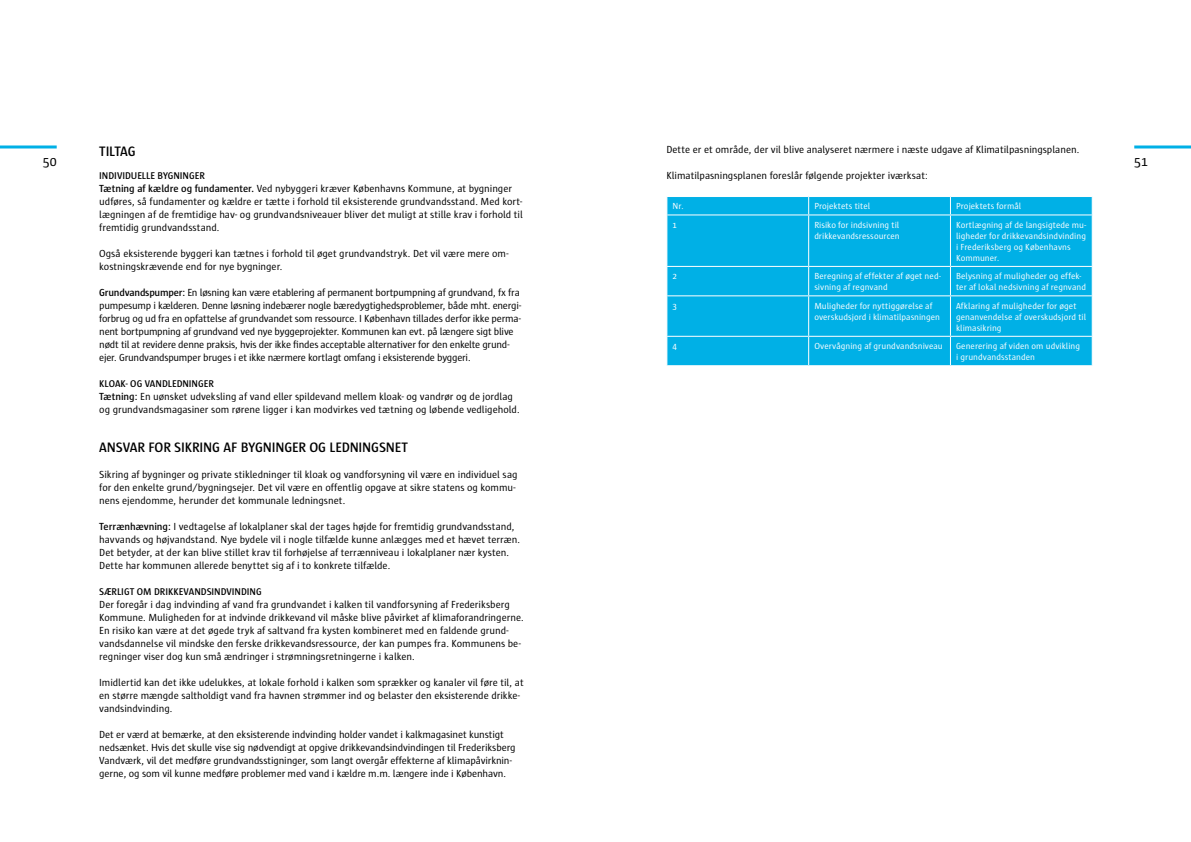
<style>
.page{position:relative;width:1191px;height:842px;background:#fff}
.page>*{position:absolute;margin:0;border:0;box-sizing:border-box;transform-origin:0 0}
.t1{font:600 14px "Sun";letter-spacing:-.015em;color:#000}
.t2{font:14px "Sun";color:#000}
.t3{font:10.5px/13px "Sun";letter-spacing:-.01em;color:#000}
.t4{font:600 10px "Sun";letter-spacing:-.005em;color:#000}
.t5{font:9px/11px "Sun";letter-spacing:.005em;color:#fff}
.s1{font-weight:600}
</style>
<div class="page">
<hr style="left:0;top:145px;width:57px;height:3px;background:#00b0e6">
<hr style="left:1134px;top:145px;width:57px;height:3px;background:#00b0e6">
<div style="left:667px;top:197px;width:424px;height:168px;background:#00b0e6"></div>
<svg style="left:666px;top:197px;width:1px;height:17px"></svg>
<svg style="left:808px;top:197px;width:1px;height:17px"></svg>
<svg style="left:950px;top:197px;width:1px;height:17px"></svg>
<svg style="left:1091px;top:197px;width:1px;height:17px"></svg>
<hr style="left:666px;top:214px;width:142px;height:1px;background:#fff">
<hr style="left:808px;top:214px;width:142px;height:1px;background:#fff">
<hr style="left:808px;top:215px;width:1px;height:51px;background:#fff">
<hr style="left:950px;top:214px;width:142px;height:1px;background:#fff">
<hr style="left:950px;top:215px;width:1px;height:51px;background:#fff">
<hr style="left:666px;top:266px;width:142px;height:1px;background:#fff">
<svg style="left:666px;top:267px;width:1px;height:28px"></svg>
<hr style="left:808px;top:266px;width:142px;height:1px;background:#fff">
<svg style="left:808px;top:267px;width:1px;height:28px"></svg>
<hr style="left:950px;top:266px;width:142px;height:1px;background:#fff">
<svg style="left:950px;top:267px;width:1px;height:28px"></svg>
<svg style="left:1091px;top:267px;width:1px;height:28px"></svg>
<hr style="left:666px;top:295px;width:142px;height:1px;background:#fff">
<hr style="left:808px;top:295px;width:142px;height:1px;background:#fff">
<hr style="left:808px;top:296px;width:1px;height:40px;background:#fff">
<hr style="left:950px;top:295px;width:142px;height:1px;background:#fff">
<hr style="left:950px;top:296px;width:1px;height:40px;background:#fff">
<hr style="left:666px;top:336px;width:142px;height:1px;background:#fff">
<svg style="left:666px;top:337px;width:1px;height:28px"></svg>
<hr style="left:808px;top:336px;width:142px;height:1px;background:#fff">
<svg style="left:808px;top:337px;width:1px;height:28px"></svg>
<hr style="left:950px;top:336px;width:142px;height:1px;background:#fff">
<svg style="left:950px;top:337px;width:1px;height:28px"></svg>
<svg style="left:1091px;top:337px;width:1px;height:28px"></svg>
<p class="t3" style="left:666px;top:143px;width:415px">Dette er et område, der vil blive analyseret nærmere i næste udgave af Klimatilpasningsplanen.</p>
<p class="t3" style="left:666px;top:169px;width:263px">Klimatilpasningsplanen foreslår følgende projekter iværksat:</p>
<p class="t5" style="left:672px;top:201px;width:13px">Nr.</p>
<p class="t5" style="left:814px;top:201px;width:57px">Projektets titel</p>
<p class="t5" style="left:956px;top:201px;width:67px">Projektets formål</p>
<p class="t5" style="left:672px;top:220px;width:6px">1</p>
<p class="t5" style="left:814px;top:220px;width:87px">Risiko for indsivning til drikkevandsressourcen</p>
<p class="t5" style="left:956px;top:220px;width:131px">Kortlægning af de langsigtede mu&shy;ligheder for drikkevandsindvinding i Frederiksberg og Københavns<br>Kommuner.</p>
<p class="t5" style="left:672px;top:271px;width:6px">2</p>
<p class="t5" style="left:814px;top:271px;width:128px">Beregning af effekter af øget ned&shy;sivning af regnvand</p>
<p class="t5" style="left:956px;top:271px;width:131px">Belysning af muligheder og effek&shy;ter af lokal nedsivning af regnvand</p>
<p class="t5" style="left:672px;top:301px;width:6px">3</p>
<p class="t5" style="left:814px;top:301px;width:127px">Muligheder for nyttiggørelse af overskudsjord i klimatilpasningen</p>
<p class="t5" style="left:956px;top:301px;width:132px">Afklaring af muligheder for øget genanvendelse af overskudsjord til klimasikring</p>
<p class="t5" style="left:672px;top:341px;width:6px">4</p>
<p class="t5" style="left:814px;top:341px;width:130px">Overvågning af grundvandsniveau</p>
<p class="t5" style="left:956px;top:341px;width:125px">Generering af viden om udvikling i grundvandsstanden</p>
<h1 class="t1" style="left:99px;top:145px;width:38px">TILTAG</h1>
<p class="t4" style="left:99px;top:171px;width:107px">INDIVIDUELLE BYGNINGER</p>
<p class="t3" style="left:99px;top:183px;width:425px"><span class="s1">Tætning af kældre og fundamenter.</span> Ved nybyggeri kræver Københavns Kommune, at bygninger udføres, så fundamenter og kældre er tætte i forhold til eksisterende grundvandsstand. Med kort&shy;lægningen af de fremtidige hav- og grundvandsniveauer bliver det muligt at stille krav i forhold til fremtidig grundvandsstand.</p>
<p class="t3" style="left:99px;top:248px;width:411px">Også eksisterende byggeri kan tætnes i forhold til øget grundvandstryk. Det vil være mere om&shy;kostningskrævende end for nye bygninger.</p>
<p class="t3" style="left:99px;top:286px;width:423px"><span class="s1">Grundvandspumper:</span> En løsning kan være etablering af permanent bortpumpning af grundvand, fx fra pumpesump i kælderen. Denne løsning indebærer nogle bæredygtighedsproblemer, både mht. energi&shy;forbrug og ud fra en opfattelse af grundvandet som ressource. I København tillades derfor ikke perma&shy;nent bortpumpning af grundvand ved nye byggeprojekter. Kommunen kan evt. på længere sigt blive nødt til at revidere denne praksis, hvis der ikke findes acceptable alternativer for den enkelte grund&shy;ejer. Grundvandspumper bruges i et ikke nærmere kortlagt omfang i eksisterende byggeri.</p>
<p class="t4" style="left:99px;top:379px;width:116px">KLOAK- OG VANDLEDNINGER</p>
<p class="t3" style="left:99px;top:391px;width:422px"><span class="s1">Tætning:</span> En uønsket udveksling af vand eller spildevand mellem kloak- og vandrør og de jordlag og grundvandsmagasiner som rørene ligger i kan modvirkes ved tætning og løbende vedligehold.</p>
<h1 class="t1" style="left:99px;top:441px;width:310px">ANSVAR FOR SIKRING AF BYGNINGER OG LEDNINGSNET</h1>
<p class="t3" style="left:99px;top:469px;width:420px">Sikring af bygninger og private stikledninger til kloak og vandforsyning vil være en individuel sag for den enkelte grund/bygningsejer. Det vil være en offentlig opgave at sikre statens og kommu&shy;nens ejendomme, herunder det kommunale ledningsnet.</p>
<p class="t3" style="left:99px;top:521px;width:422px"><span class="s1">Terrænhævning:</span> I vedtagelse af lokalplaner skal der tages højde for fremtidig grundvandsstand, havvands og højvandstand. Nye bydele vil i nogle tilfælde kunne anlægges med et hævet terræn.<br>Det betyder, at der kan blive stillet krav til forhøjelse af terrænniveau i lokalplaner nær kysten.<br>Dette har kommunen allerede benyttet sig af i to konkrete tilfælde.</p>
<p class="t4" style="left:99px;top:587px;width:164px">SÆRLIGT OM DRIKKEVANDSINDVINDING</p>
<p class="t3" style="left:99px;top:599px;width:426px">Der foregår i dag indvinding af vand fra grundvandet i kalken til vandforsyning af Frederiksberg Kommune. Muligheden for at indvinde drikkevand vil måske blive påvirket af klimaforandringerne.<br>En risiko kan være at det øgede tryk af saltvand fra kysten kombineret med en faldende grund&shy;vandsdannelse vil mindske den ferske drikkevandsressource, der kan pumpes fra. Kommunens be&shy;regninger viser dog kun små ændringer i strømningsretningerne i kalken.</p>
<p class="t3" style="left:99px;top:677px;width:426px">Imidlertid kan det ikke udelukkes, at lokale forhold i kalken som sprækker og kanaler vil føre til, at en større mængde saltholdigt vand fra havnen strømmer ind og belaster den eksisterende drikke&shy;vandsindvinding.</p>
<p class="t3" style="left:99px;top:728px;width:418px">Det er værd at bemærke, at den eksisterende indvinding holder vandet i kalkmagasinet kunstigt nedsænket. Hvis det skulle vise sig nødvendigt at opgive drikkevandsindvindingen til Frederiksberg Vandværk, vil det medføre grundvandsstigninger, som langt overgår effekterne af klimapåvirknin&shy;gerne, og som vil kunne medføre problemer med vand i kældre m.m. længere inde i København.</p>
<h1 class="t2" style="left:43px;top:156px;width:15px">50</h1>
<h1 class="t2" style="left:1134px;top:156px;width:15px">51</h1>
</div>
